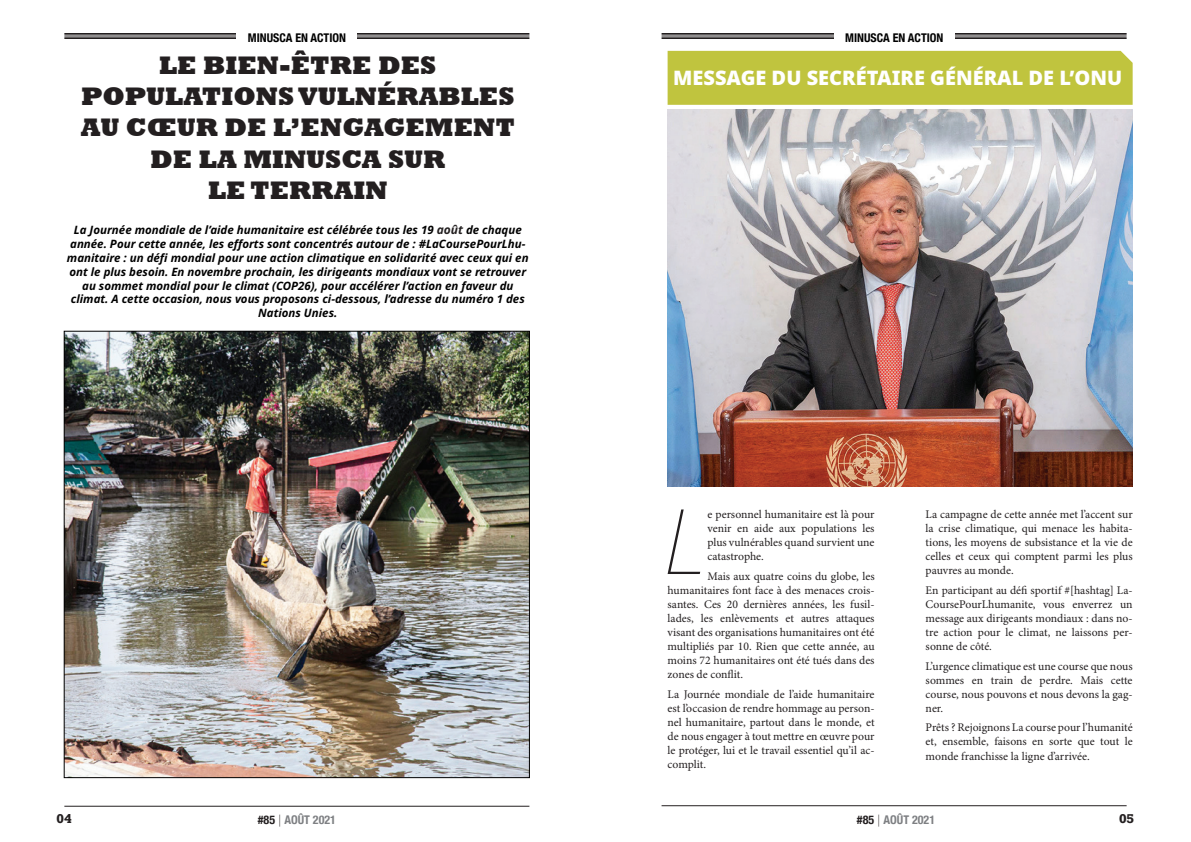
<style>
.page{position:relative;width:1191px;height:842px;background:#fff}
.page>*{position:absolute;margin:0;border:0;box-sizing:border-box;transform-origin:0 0}
.t1{font:italic 100 90.4px "Noto Sans";color:#231f20}
.t2{font:800 26px/31.2px "Rockwell";color:#231f20;text-align:center}
.t3{font:900 20px "Noto Sans";color:#fff}
.t4{font:700 condensed 12px "Helvetica Neue";color:#000}
.t5{font:700 condensed 12px "Helvetica Neue";color:#7e8083}
.t6{font:700 12px "Rockwell";color:#231f20}
.t7{font:11.7px/14px "Minion Pro";letter-spacing:-.005em;color:#231f20;text-align:justify}
.t8{font:italic 700 11.5px/13.8px "Noto Sans";color:#000;text-align:center}
.s1{font-size:12px;color:#231f20}
.s2{color:#231f20}
.s3{font-weight:100;font-stretch:normal;color:#231f20}
</style>
<div class="page">
<hr style="left:64px;top:806px;width:465px;height:1px;background:#231f20">
<hr style="left:661px;top:805px;width:465px;height:1px;background:#231f20">
<hr style="left:64px;top:33px;width:465px;height:2px;background:#231f20">
<hr style="left:64px;top:36px;width:465px;height:1px;background:#231f20">
<hr style="left:64px;top:37px;width:465px;height:2px;background:#231f20">
<hr style="left:661px;top:33px;width:465px;height:2px;background:#231f20">
<hr style="left:661px;top:36px;width:465px;height:1px;background:#231f20">
<hr style="left:661px;top:37px;width:465px;height:2px;background:#231f20">
<div style="left:667px;top:51px;width:465px;height:54px;background:#c0c43e"></div>
<div style="left:237px;top:26px;width:120px;height:20px;background:#fff"></div>
<div style="left:834px;top:26px;width:120px;height:19px;background:#fff"></div>
<img style="left:667px;top:109px;width:465px;height:378px">
<img style="left:66px;top:333px;width:461px;height:443px">
<p class="t4" style="left:248px;top:28px;width:100px">MINUSCA EN ACTION</p>
<p class="t4" style="left:845px;top:27px;width:100px">MINUSCA EN ACTION</p>
<h2 class="t2" style="left:81px;top:50px;width:436px">LE BIEN-ÊTRE DES<br>POPULATIONS VULNÉRABLES<br>AU CŒUR DE L’ENGAGEMENT<br>DE LA MINUSCA SUR<br>LE TERRAIN</h2>
<p class="t8" style="left:67px;top:224px;width:463px">La Journée mondiale de l’aide humanitaire est célébrée tous les 19 <span class="s1">août</span> de chaque année. Pour cette année, les efforts sont concentrés autour de : #LaCoursePourLhu&shy;manitaire : un défi mondial pour une action climatique en solidarité avec ceux qui en ont le plus besoin. En novembre prochain, les dirigeants mondiaux vont se retrouver au sommet mondial pour le climat (COP26), pour accélérer l’action en faveur du climat. A cette occasion, nous vous proposons ci-dessous, l’adresse du numéro 1 des Nations Unies.</p>
<h3 class="t3" style="left:673px;top:62px;width:450px">MESSAGE DU SECRÉTAIRE GÉNÉRAL DE L’ONU</h3>
<h1 class="t1" style="left:663px;top:476px;width:46px">L</h1>
<p class="t7" style="left:707px;top:508px;width:169px">e personnel humanitaire est là pour venir en aide aux populations les plus vulnérables quand survient une catastrophe.</p>
<p class="t7" style="left:667px;top:569px;width:208px;text-indent:40px">Mais aux quatre coins du globe, les humanitaires font face à des menaces crois&shy;santes. Ces 20 dernières années, les fusil&shy;lades, les enlèvements et autres attaques visant des organisations humanitaires ont été multipliés par 10. Rien que cette année, au moins 72 humanitaires ont été tués dans des zones de conflit.</p>
<p class="t7" style="left:667px;top:687px;width:208px">La Journée mondiale de l’aide humanitaire est l’occasion de rendre hommage au person&shy;nel humanitaire, partout dans le monde, et de nous engager à tout mettre en œuvre pour le protéger, lui et le travail essentiel qu’il ac&shy;complit.</p>
<p class="t7" style="left:925px;top:508px;width:208px">La campagne de cette année met l’accent sur la crise climatique, qui menace les habita&shy;tions, les moyens de subsistance et la vie de celles et ceux qui comptent parmi les plus pauvres au monde.</p>
<p class="t7" style="left:925px;top:583px;width:208px">En participant au défi sportif #[hashtag] La-CoursePourLhumanite, vous enverrez un message aux dirigeants mondiaux : dans no&shy;tre action pour le climat, ne laissons per&shy;sonne de côté.</p>
<p class="t7" style="left:925px;top:659px;width:208px">L’urgence climatique est une course que nous sommes en train de perdre. Mais cette course, nous pouvons et nous devons la gag&shy;ner.</p>
<p class="t7" style="left:925px;top:721px;width:208px">Prêts ? Rejoignons La course pour l’humanité et, ensemble, faisons en sorte que tout le monde franchisse la ligne d’arrivée.</p>
<p class="t5" style="left:258px;top:809px;width:80px"><span class="s2">#85</span> <span class="s3">|</span> AOÛT 2021</p>
<p class="t5" style="left:857px;top:809px;width:80px"><span class="s2">#85</span> <span class="s3">|</span> AOÛT 2021</p>
<p class="t6" style="left:57px;top:810px;width:17px">04</p>
<p class="t6" style="left:1119px;top:810px;width:17px">05</p>
</div>
